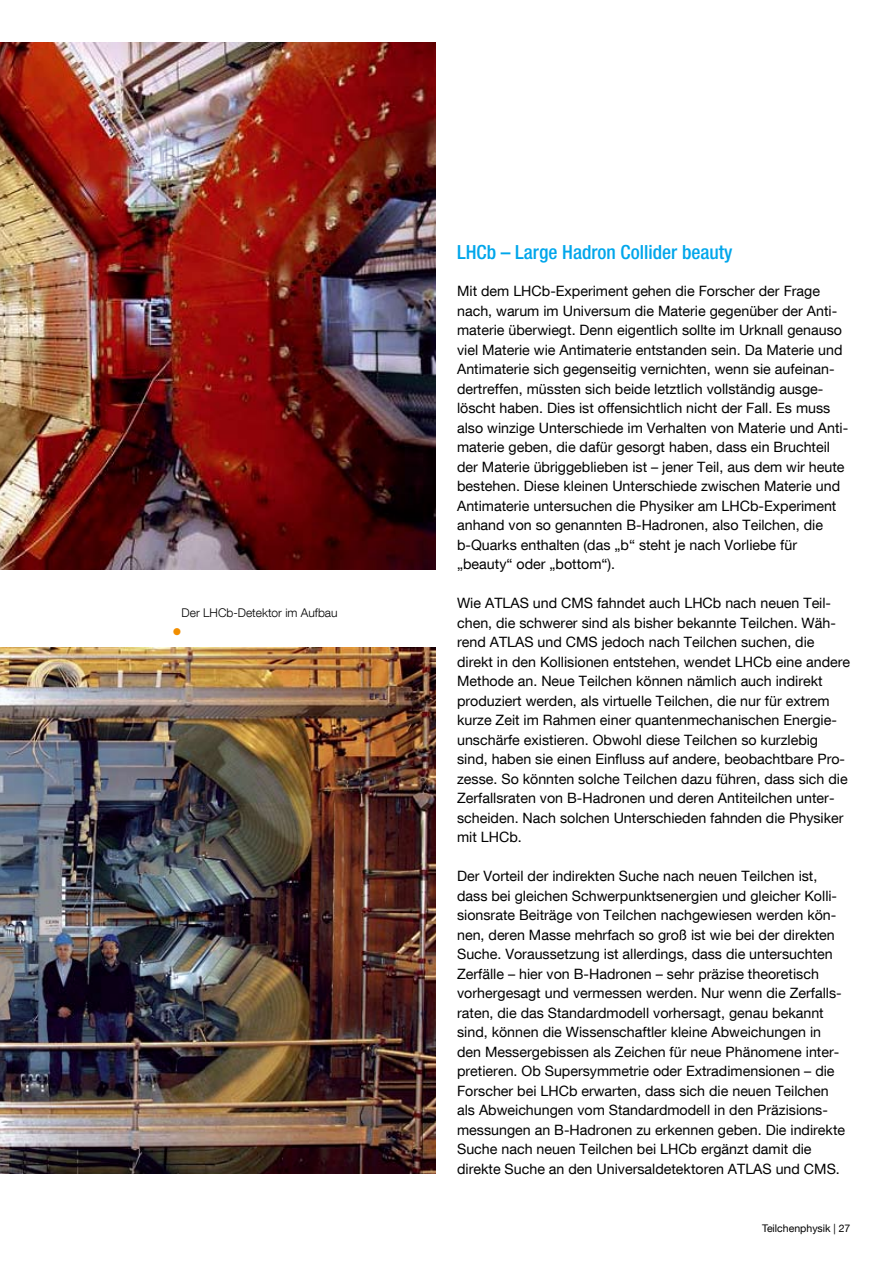
<style>
.page{position:relative;width:893px;height:1263px;background:#fff}
.page>*{position:absolute;margin:0;border:0;box-sizing:border-box;transform-origin:0 0}
.t1{font:19.5px "Desy Neue Helvetica 67 Cond M";color:#00a6eb}
.t2{font:14.25px/19.5px "Desy Neue Helvetica 55 Roman";color:#000}
.t3{font:300 12px "Desy Neue Helvetica 45";color:#000}
.t4{font:10.5px "Desy Neue Helvetica 55 Roman";color:#000}
</style>
<div class="page">
<img style="left:0;top:43px;width:436px;height:526px">
<img style="left:0;top:647px;width:436px;height:527px">
<p class="t3" style="left:182px;top:605px;width:158px">Der LHCb-Detektor im Aufbau</p>
<h1 class="t1" style="left:457px;top:240px;width:277px">LHCb – Large Hadron Collider beauty</h1>
<p class="t2" style="left:457px;top:281px;width:393px">Mit dem LHCb-Experiment gehen die Forscher der Frage nach, warum im Universum die Materie gegenüber der Anti&shy;materie überwiegt. Denn eigentlich sollte im Urknall genauso viel Materie wie Antimaterie entstanden sein. Da Materie und Antimaterie sich gegenseitig vernichten, wenn sie aufeinan&shy;dertreffen, müssten sich beide letztlich vollständig ausge&shy;löscht haben. Dies ist offensichtlich nicht der Fall. Es muss also winzige Unterschiede im Verhalten von Materie und Anti&shy;materie geben, die dafür gesorgt haben, dass ein Bruchteil der Materie übriggeblieben ist – jener Teil, aus dem wir heute bestehen. Diese kleinen Unterschiede zwischen Materie und Antimaterie untersuchen die Physiker am LHCb-Experiment anhand von so genannten B-Hadronen, also Teilchen, die b-Quarks enthalten (das „b“ steht je nach Vorliebe für „beauty“ oder „bottom“).</p>
<p class="t2" style="left:457px;top:593px;width:395px">Wie ATLAS und CMS fahndet auch LHCb nach neuen Teil&shy;chen, die schwerer sind als bisher bekannte Teilchen. Wäh&shy;rend ATLAS und CMS jedoch nach Teilchen suchen, die direkt in den Kollisionen entstehen, wendet LHCb eine andere Methode an. Neue Teilchen können nämlich auch indirekt produziert werden, als virtuelle Teilchen, die nur für extrem kurze Zeit im Rahmen einer quantenmechanischen Energie&shy;unschärfe existieren. Obwohl diese Teilchen so kurzlebig sind, haben sie einen Einfluss auf andere, beobachtbare Pro&shy;zesse. So könnten solche Teilchen dazu führen, dass sich die Zerfallsraten von B-Hadronen und deren Antiteilchen unter&shy;scheiden. Nach solchen Unterschieden fahnden die Physiker mit LHCb.</p>
<p class="t2" style="left:457px;top:866px;width:390px">Der Vorteil der indirekten Suche nach neuen Teilchen ist, dass bei gleichen Schwerpunktsenergien und gleicher Kolli&shy;sionsrate Beiträge von Teilchen nachgewiesen werden kön&shy;nen, deren Masse mehrfach so groß ist wie bei der direkten Suche. Voraussetzung ist allerdings, dass die untersuchten Zerfälle – hier von B-Hadronen – sehr präzise theoretisch vorhergesagt und vermessen werden. Nur wenn die Zerfalls&shy;raten, die das Standardmodell vorhersagt, genau bekannt sind, können die Wissenschaftler kleine Abweichungen in den Messergebissen als Zeichen für neue Phänomene inter&shy;pretieren. Ob Supersymmetrie oder Extradimensionen – die Forscher bei LHCb erwarten, dass sich die neuen Teilchen als Abweichungen vom Standardmodell in den Präzisions&shy;messungen an B-Hadronen zu erkennen geben. Die indirekte Suche nach neuen Teilchen bei LHCb ergänzt damit die direkte Suche an den Universaldetektoren ATLAS und CMS.</p>
<p class="t4" style="left:762px;top:1222px;width:90px">Teilchenphysik | 27</p>
</div>
